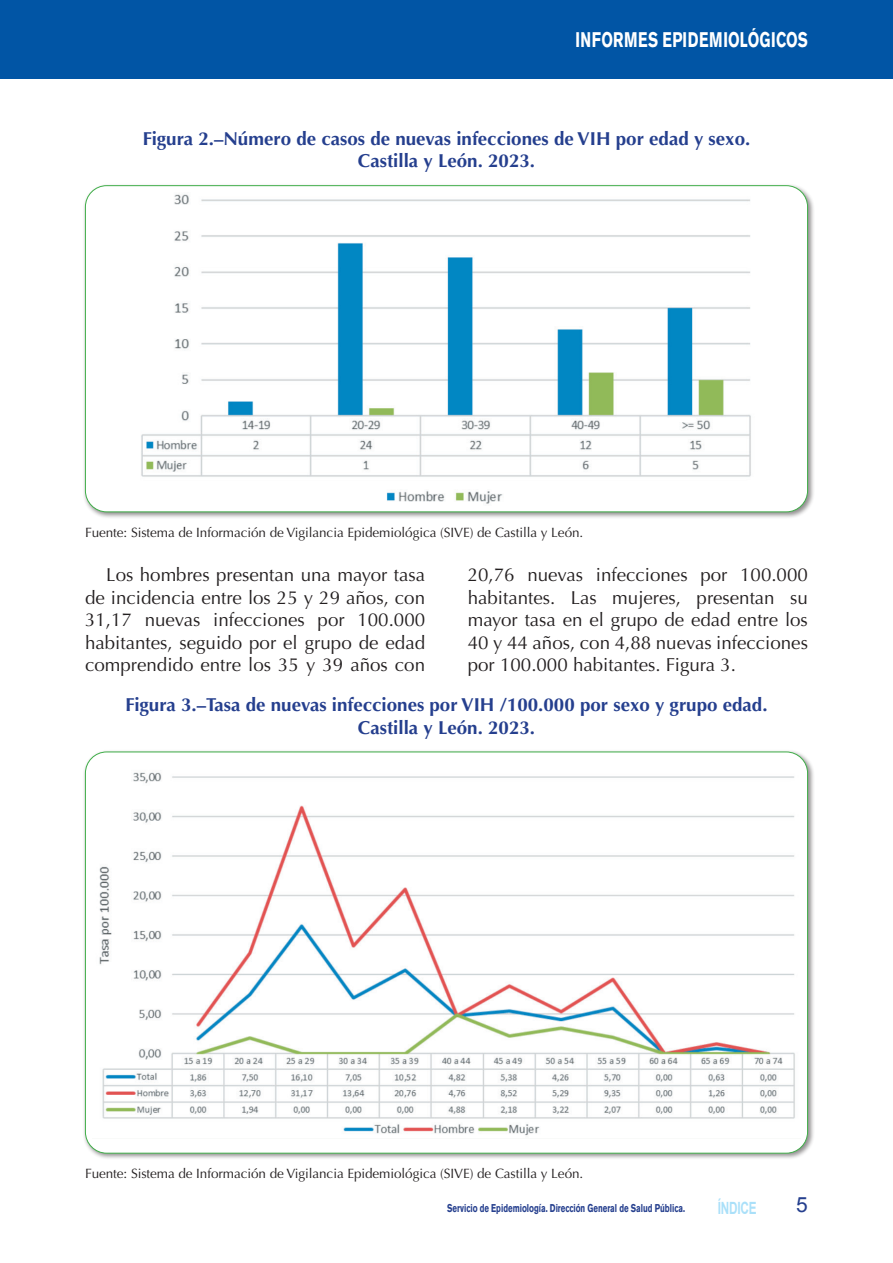
<style>
.page{position:relative;width:893px;height:1263px;background:#fff}
.page>*{position:absolute;margin:0;border:0;box-sizing:border-box;transform-origin:0 0}
.t1{font:700 21px "Akzidenz Grotesk BE";letter-spacing:.04em;color:#fff;scale:.7 1}
.t2{font:21px "Arial";color:#253f8e}
.t3{font:18.75px/22.5px "Optima";color:#231f20;text-align:justify}
.t4{font:700 18.75px/22.5px "Optima";color:#253f8e;text-align:center}
.t5{font:700 16.8px "Arial";letter-spacing:-.015em;color:#aae0f9;scale:.7 1}
.t6{font:13.5px "Optima";letter-spacing:-.005em;color:#231f20}
.t7{font:700 11.25px "Akzidenz Grotesk BE";color:#253f8e;scale:.7 1}
</style>
<div class="page">
<div style="left:0;top:0;width:893px;height:79px;background:#0155a5"></div>
<div style="left:82px;top:183px;width:733px;height:336px;background:#231f20;opacity:.5"></div>
<div style="left:85px;top:186px;width:722px;height:326px;background:#fff;border-radius:21px"></div>
<img style="left:141px;top:194px;width:610px;height:310px">
<div style="left:82px;top:749px;width:733px;height:411px;background:#231f20;opacity:.5"></div>
<div style="left:85px;top:752px;width:722px;height:401px;background:#fff;border-radius:21px"></div>
<img style="left:99px;top:772px;width:696px;height:364px">
<p class="t1" style="left:575px;top:28px;width:334px">INFORMES EPIDEMIOLÓGICOS</p>
<p class="t4" style="left:143px;top:127px;width:609px">Figura 2.–Número de casos de nuevas infecciones de VIH por edad y sexo.<br>Castilla y León. 2023.</p>
<p class="t6" style="left:85px;top:524px;width:500px">Fuente: Sistema de Información de Vigilancia Epidemiológica (SIVE) de Castilla y León.</p>
<p class="t3" style="left:85px;top:564px;width:342px;text-indent:21px">Los hombres presentan una mayor tasa de incidencia entre los 25 y 29 años, con 31,17 nuevas infecciones por 100.000 habitantes, seguido por el grupo de edad comprendido entre los 35 y 39 años con</p>
<p class="t3" style="left:468px;top:564px;width:342px">20,76 nuevas infecciones por 100.000 habitantes. Las mujeres, presentan su mayor tasa en el grupo de edad entre los 40 y 44 años, con 4,88 nuevas infecciones por 100.000 habitantes. Figura 3.</p>
<p class="t4" style="left:125px;top:694px;width:644px">Figura 3.–Tasa de nuevas infecciones por VIH /100.000 por sexo y grupo edad.<br>Castilla y León. 2023.</p>
<p class="t6" style="left:85px;top:1165px;width:500px">Fuente: Sistema de Información de Vigilancia Epidemiológica (SIVE) de Castilla y León.</p>
<p class="t7" style="left:447px;top:1201px;width:341px">Servicio de Epidemiología. Dirección General de Salud Pública.</p>
<p class="t5" style="left:718px;top:1196px;width:57px">ÍNDICE</p>
<p class="t2" style="left:796px;top:1191px;width:13px">5</p>
</div>
